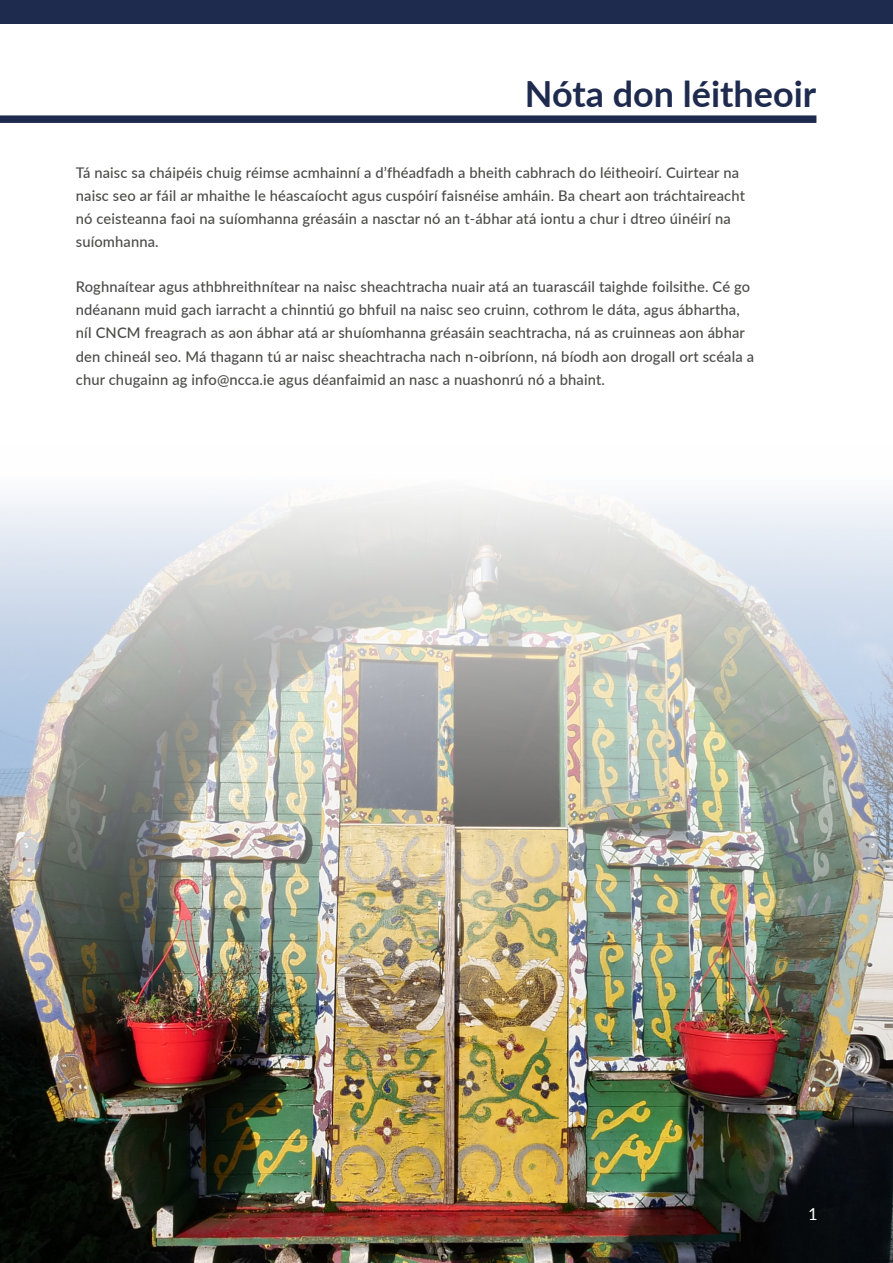
<style>
.page{position:relative;width:893px;height:1263px;background:#fff}
.page>*{position:absolute;margin:0;border:0;box-sizing:border-box;transform-origin:0 0}
.Heading_1{font:700 36px "Lato";color:#1e2b4e}
.t1{font:16.5px "Lato";color:#fff}
.Body{font:500 14.7px/23.2px "Lato";letter-spacing:.01em;color:#4a4a49}
</style>
<div class="page">
<img style="left:0;top:494px;width:893px;height:769px">
<div style="left:0;top:0;width:893px;height:24px;background:#1e2b4e"></div>
<div style="left:0;top:115px;width:816px;height:8px;background:#1e2b4e"></div>
<p class="Heading_1" style="left:525px;top:67px;width:293px">Nóta don léitheoir</p>
<p class="Body" style="left:76px;top:160px;width:671px">Tá naisc sa cháipéis chuig réimse acmhainní a d’fhéadfadh a bheith cabhrach do léitheoirí. Cuirtear na naisc seo ar fáil ar mhaithe le héascaíocht agus cuspóirí faisnéise amháin. Ba cheart aon tráchtaireacht nó ceisteanna faoi na suíomhanna gréasáin a nasctar nó an t-ábhar atá iontu a chur i dtreo úinéirí na suíomhanna.</p>
<p class="Body" style="left:76px;top:274px;width:680px">Roghnaítear agus athbhreithnítear na naisc sheachtracha nuair atá an tuarascáil taighde foilsithe. Cé go ndéanann muid gach iarracht a chinntiú go bhfuil na naisc seo cruinn, cothrom le dáta, agus ábhartha, níl CNCM freagrach as aon ábhar atá ar shuíomhanna gréasáin seachtracha, ná as cruinneas aon ábhar den chineál seo. Má thagann tú ar naisc sheachtracha nach n-oibríonn, ná bíodh aon drogall ort scéala a chur chugainn ag info@ncca.ie agus déanfaimid an nasc a nuashonrú nó a bhaint.</p>
<p class="t1" style="left:808px;top:1202px;width:11px">1</p>
</div>
